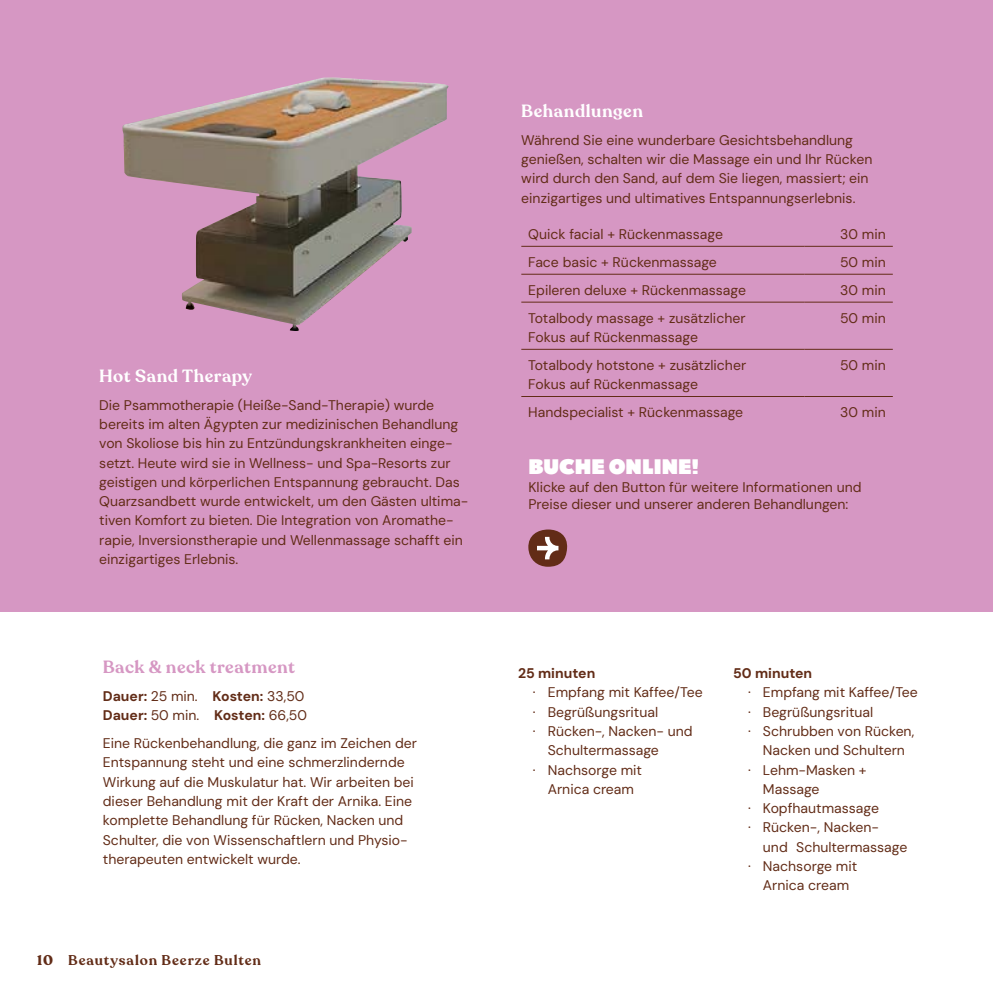
<style>
.page{position:relative;width:993px;height:993px;background:#fff}
.page>*{position:absolute;margin:0;border:0;box-sizing:border-box;transform-origin:0 0}
.t1{font:800 21px "Catalpa";color:#fff}
.t2{font:600 17.5px "Recoleta";letter-spacing:.03em;color:#fff}
.t3{font:600 17.5px "Recoleta";letter-spacing:.03em;color:#d697c3}
.t4{font:14px/19.2px "DM Sans";color:#622c17}
.t5{font:700 14px/19.2px "DM Sans";color:#622c17}
.t6{font:600 14px "Recoleta";letter-spacing:.065em;color:#622c17}
.s1{font-weight:400}
.s2{font-weight:700}
</style>
<div class="page">
<div style="left:0;top:0;width:992px;height:611px;background:#d697c3"></div>
<img style="left:122px;top:77px;width:326px;height:254px">
<hr style="left:521px;top:246px;width:283px;height:1px;background:#622c17">
<hr style="left:804px;top:246px;width:88px;height:1px;background:#622c17">
<hr style="left:521px;top:274px;width:283px;height:1px;background:#622c17">
<hr style="left:804px;top:274px;width:88px;height:1px;background:#622c17">
<hr style="left:521px;top:301px;width:283px;height:1px;background:#622c17">
<hr style="left:804px;top:301px;width:88px;height:1px;background:#622c17">
<hr style="left:521px;top:349px;width:283px;height:1px;background:#622c17">
<hr style="left:804px;top:349px;width:88px;height:1px;background:#622c17">
<hr style="left:521px;top:396px;width:283px;height:1px;background:#622c17">
<hr style="left:804px;top:396px;width:88px;height:1px;background:#622c17">
<svg style="left:528px;top:529px;width:40px;height:37px"></svg>
<p class="t2" style="left:99px;top:365px;width:154px">Hot Sand Therapy</p>
<p class="t4" style="left:99px;top:395px;width:370px">Die Psammotherapie (Heiße-Sand-Therapie) wurde bereits im alten Ägypten zur medizinischen Behandlung von Skoliose bis hin zu Entzündungskrankheiten einge&shy;setzt. Heute wird sie in Wellness- und Spa-Resorts zur geistigen und körperlichen Entspannung gebraucht. Das Quarzsandbett wurde entwickelt, um den Gästen ultima&shy;tiven Komfort zu bieten. Die Integration von Aromathe&shy;rapie, Inversionstherapie und Wellenmassage schafft ein einzigartiges Erlebnis.</p>
<p class="t3" style="left:103px;top:655px;width:193px">Back &amp; neck treatment</p>
<p class="t5" style="left:103px;top:686px;width:206px">Dauer: <span class="s1">25 min.</span> Kosten: <span class="s1">33,50<br></span>Dauer: <span class="s1">50 min.</span> Kosten: <span class="s1">66,50</span></p>
<p class="t4" style="left:103px;top:733px;width:315px">Eine Rückenbehandlung, die ganz im Zeichen der Entspannung steht und eine schmerzlindernde Wirkung auf die Muskulatur hat. Wir arbeiten bei dieser Behandlung mit der Kraft der Arnika. Eine komplette Behandlung für Rücken, Nacken und Schulter, die von Wissenschaftlern und Physio&shy;therapeuten entwickelt wurde.</p>
<p class="t6" style="left:37px;top:951px;width:225px"><span class="s2">10</span> Beautysalon Beerze Bulten</p>
<p class="t2" style="left:521px;top:100px;width:123px">Behandlungen</p>
<p class="t4" style="left:521px;top:130px;width:352px">Während Sie eine wunderbare Gesichtsbehandlung genießen, schalten wir die Massage ein und Ihr Rücken wird durch den Sand, auf dem Sie liegen, massiert; ein einzigartiges und ultimatives Entspannungserlebnis.</p>
<p class="t4" style="left:528px;top:225px;width:196px">Quick facial + Rückenmassage</p>
<p class="t4" style="left:840px;top:225px;width:47px">30 min</p>
<p class="t4" style="left:528px;top:252px;width:190px">Face basic + Rückenmassage</p>
<p class="t4" style="left:839px;top:252px;width:47px">50 min</p>
<p class="t4" style="left:528px;top:280px;width:219px">Epileren deluxe + Rückenmassage</p>
<p class="t4" style="left:840px;top:280px;width:47px">30 min</p>
<p class="t4" style="left:528px;top:308px;width:219px">Totalbody massage + zusätzlicher<br>Fokus auf Rückenmassage</p>
<p class="t4" style="left:839px;top:308px;width:47px">50 min</p>
<p class="t4" style="left:528px;top:355px;width:219px">Totalbody hotstone + zusätzlicher<br>Fokus auf Rückenmassage</p>
<p class="t4" style="left:839px;top:355px;width:47px">50 min</p>
<p class="t4" style="left:528px;top:402px;width:216px">Handspecialist + Rückenmassage</p>
<p class="t4" style="left:840px;top:402px;width:47px">30 min</p>
<h1 class="t1" style="left:528px;top:453px;width:172px">BUCHE ONLINE!</h1>
<p class="t4" style="left:528px;top:477px;width:334px;line-height:17.5px">Klicke auf den Button für weitere Informationen und<br>Preise dieser und unserer anderen Behandlungen:</p>
<p class="t5" style="left:518px;top:663px;width:79px">25 minuten</p>
<p class="t4" style="left:532px;top:682px;width:171px">· Empfang mit Kaffee/Tee</p>
<p class="t4" style="left:532px;top:702px;width:127px">· Begrüßungsritual</p>
<p class="t4" style="left:532px;top:721px;width:161px">· Rücken-, Nacken- und</p>
<p class="t4" style="left:547px;top:740px;width:112px">Schultermassage</p>
<p class="t4" style="left:532px;top:759px;width:111px">· Nachsorge mit</p>
<p class="t4" style="left:547px;top:779px;width:88px">Arnica cream</p>
<p class="t5" style="left:733px;top:663px;width:81px">50 minuten</p>
<p class="t4" style="left:747px;top:682px;width:171px">· Empfang mit Kaffee/Tee</p>
<p class="t4" style="left:747px;top:702px;width:127px">· Begrüßungsritual</p>
<p class="t4" style="left:747px;top:721px;width:168px">· Schrubben von Rücken,</p>
<p class="t4" style="left:762px;top:740px;width:143px">Nacken und Schultern</p>
<p class="t4" style="left:747px;top:759px;width:120px">· Lehm-Masken +</p>
<p class="t4" style="left:762px;top:779px;width:58px">Massage</p>
<p class="t4" style="left:747px;top:798px;width:132px">· Kopfhautmassage</p>
<p class="t4" style="left:747px;top:817px;width:133px">· Rücken-, Nacken-</p>
<p class="t4" style="left:762px;top:836px;width:146px">und Schultermassage</p>
<p class="t4" style="left:747px;top:856px;width:111px">· Nachsorge mit</p>
<p class="t4" style="left:762px;top:875px;width:88px">Arnica cream</p>
</div>
